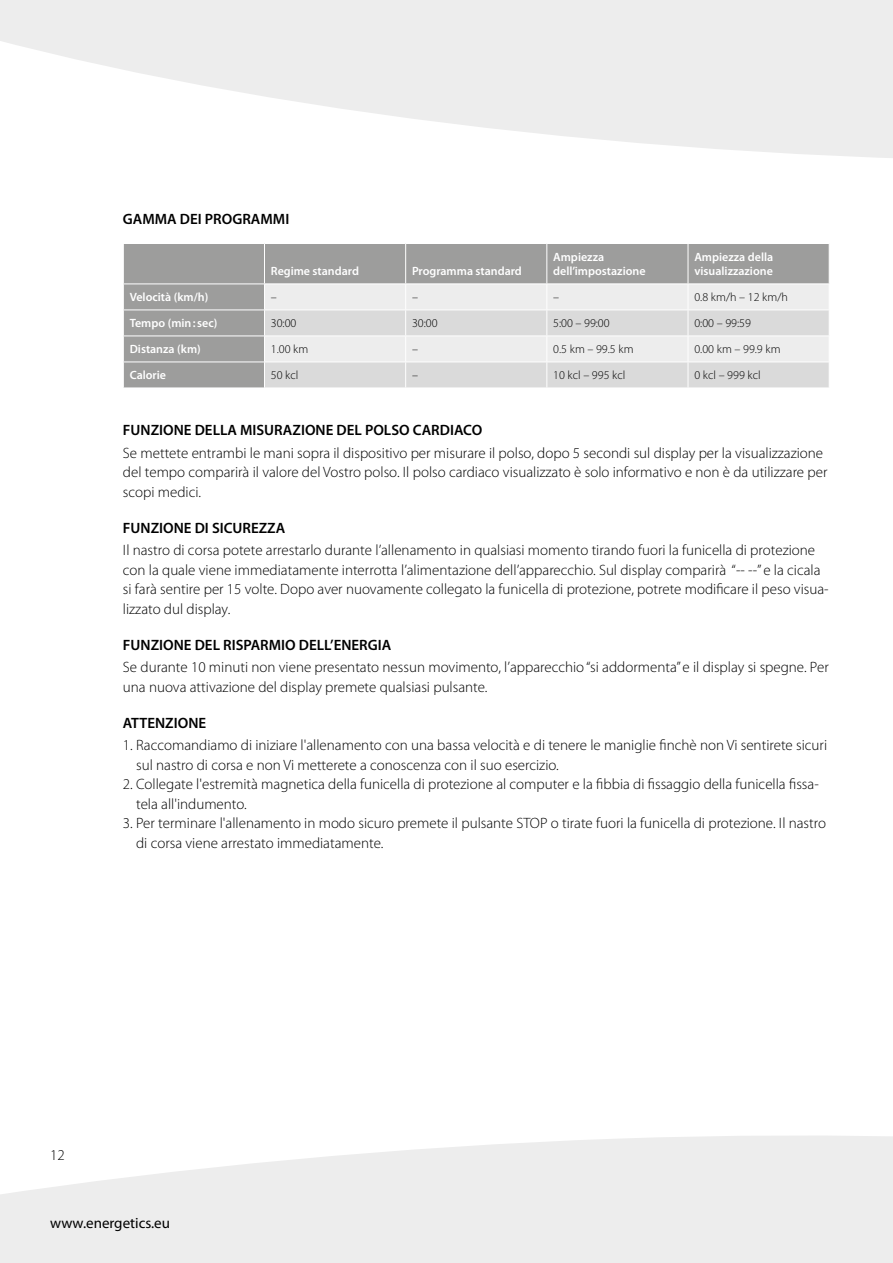
<style>
.page{position:relative;width:893px;height:1263px;background:#fff}
.page>*{position:absolute;margin:0;border:0;box-sizing:border-box;transform-origin:0 0}
.t1{font:300 15px/19.5px "Myriad Pro";color:#000}
.t2{font:600 15px "Myriad Pro";color:#000}
.t3{font:15px "Myriad Pro";color:#000}
.t4{font:600 12px/14.4px "Myriad Pro";color:#fff}
.t5{font:300 12px "Myriad Pro";color:#000}
</style>
<div class="page">
<svg style="left:0;top:0;width:893px;height:158px;fill:#ededed"></svg>
<svg style="left:0;top:1136px;width:893px;height:127px;fill:#ededed"></svg>
<div style="left:124px;top:244px;width:705px;height:144px;background:#9d9d9c"></div>
<hr style="left:264px;top:244px;width:1px;height:40px;background:#fff">
<hr style="left:405px;top:244px;width:1px;height:40px;background:#fff">
<hr style="left:546px;top:244px;width:1px;height:40px;background:#fff">
<hr style="left:688px;top:244px;width:1px;height:40px;background:#fff">
<hr style="left:123px;top:284px;width:141px;height:1px;background:#fff">
<hr style="left:123px;top:310px;width:141px;height:1px;background:#fff">
<hr style="left:123px;top:336px;width:141px;height:1px;background:#fff">
<hr style="left:123px;top:362px;width:141px;height:1px;background:#fff">
<svg style="left:123px;top:284px;width:1px;height:104px"></svg>
<svg style="left:264px;top:284px;width:565px;height:104px"></svg>
<p class="t2" style="left:123px;top:210px;width:168px">GAMMA DEI PROGRAMMI</p>
<p class="t4" style="left:271px;top:264px;width:90px">Regime standard</p>
<p class="t4" style="left:412px;top:264px;width:111px">Programma standard</p>
<p class="t4" style="left:553px;top:250px;width:94px">Ampiezza dell’impostazione</p>
<p class="t4" style="left:694px;top:250px;width:80px">Ampiezza della visualizzazione</p>
<p class="t4" style="left:130px;top:290px;width:80px">Velocità (km/h)</p>
<p class="t5" style="left:271px;top:291px;width:7px">–</p>
<p class="t5" style="left:412px;top:291px;width:7px">–</p>
<p class="t5" style="left:553px;top:291px;width:7px">–</p>
<p class="t5" style="left:694px;top:291px;width:95px">0.8 km/h – 12 km/h</p>
<p class="t4" style="left:130px;top:316px;width:89px">Tempo (min: sec)</p>
<p class="t5" style="left:271px;top:317px;width:27px">30:00</p>
<p class="t5" style="left:412px;top:317px;width:27px">30:00</p>
<p class="t5" style="left:553px;top:317px;width:58px">5:00 – 99:00</p>
<p class="t5" style="left:694px;top:317px;width:58px">0:00 – 99:59</p>
<p class="t4" style="left:130px;top:342px;width:73px">Distanza (km)</p>
<p class="t5" style="left:271px;top:343px;width:39px">1.00 km</p>
<p class="t5" style="left:412px;top:343px;width:7px">–</p>
<p class="t5" style="left:553px;top:343px;width:82px">0.5 km – 99.5 km</p>
<p class="t5" style="left:694px;top:343px;width:88px">0.00 km – 99.9 km</p>
<p class="t4" style="left:130px;top:368px;width:38px">Calorie</p>
<p class="t5" style="left:271px;top:369px;width:29px">50 kcl</p>
<p class="t5" style="left:412px;top:369px;width:7px">–</p>
<p class="t5" style="left:553px;top:369px;width:73px">10 kcl – 995 kcl</p>
<p class="t5" style="left:694px;top:369px;width:68px">0 kcl – 999 kcl</p>
<p class="t2" style="left:123px;top:422px;width:361px">FUNZIONE DELLA MISURAZIONE DEL POLSO CARDIACO</p>
<p class="t1" style="left:123px;top:443px;width:706px">Se mettete entrambi le mani sopra il dispositivo per misurare il polso, dopo 5 secondi sul display per la visualizzazione del tempo comparirà il valore del Vostro polso. Il polso cardiaco visualizzato è solo informativo e non è da utilizzare per scopi medici.</p>
<p class="t2" style="left:123px;top:519px;width:164px">FUNZIONE DI SICUREZZA</p>
<p class="t1" style="left:123px;top:541px;width:707px">Il nastro di corsa potete arrestarlo durante l’allenamento in qualsiasi momento tirando fuori la funicella di protezione con la quale viene immediatamente interrotta l’alimentazione dell’apparecchio. Sul display comparirà “-- --” e la cicala si farà sentire per 15 volte. Dopo aver nuovamente collegato la funicella di protezione, potrete modificare il peso visua&shy;lizzato dul display.</p>
<p class="t2" style="left:123px;top:636px;width:270px">FUNZIONE DEL RISPARMIO DELL’ENERGIA</p>
<p class="t1" style="left:123px;top:658px;width:707px">Se durante 10 minuti non viene presentato nessun movimento, l’apparecchio “si addormenta” e il display si spegne. Per una nuova attivazione del display premete qualsiasi pulsante.</p>
<p class="t2" style="left:123px;top:714px;width:85px">ATTENZIONE</p>
<p class="t1" style="left:136px;top:736px;width:692px;text-indent:-13px">1. Raccomandiamo di iniziare l'allenamento con una bassa velocità e di tenere le maniglie finchè non Vi sentirete sicuri sul nastro di corsa e non Vi metterete a conoscenza con il suo esercizio.</p>
<p class="t1" style="left:136px;top:775px;width:684px;text-indent:-13px">2. Collegate l'estremità magnetica della funicella di protezione al computer e la fibbia di fissaggio della funicella fissa&shy;tela all'indumento.</p>
<p class="t1" style="left:136px;top:814px;width:691px;text-indent:-13px">3. Per terminare l'allenamento in modo sicuro premete il pulsante STOP o tirate fuori la funicella di protezione. Il nastro di corsa viene arrestato immediatamente.</p>
<p class="t1" style="left:50px;top:1145px;width:16px">12</p>
<p class="t3" style="left:50px;top:1213px;width:121px">www.energetics.eu</p>
</div>
